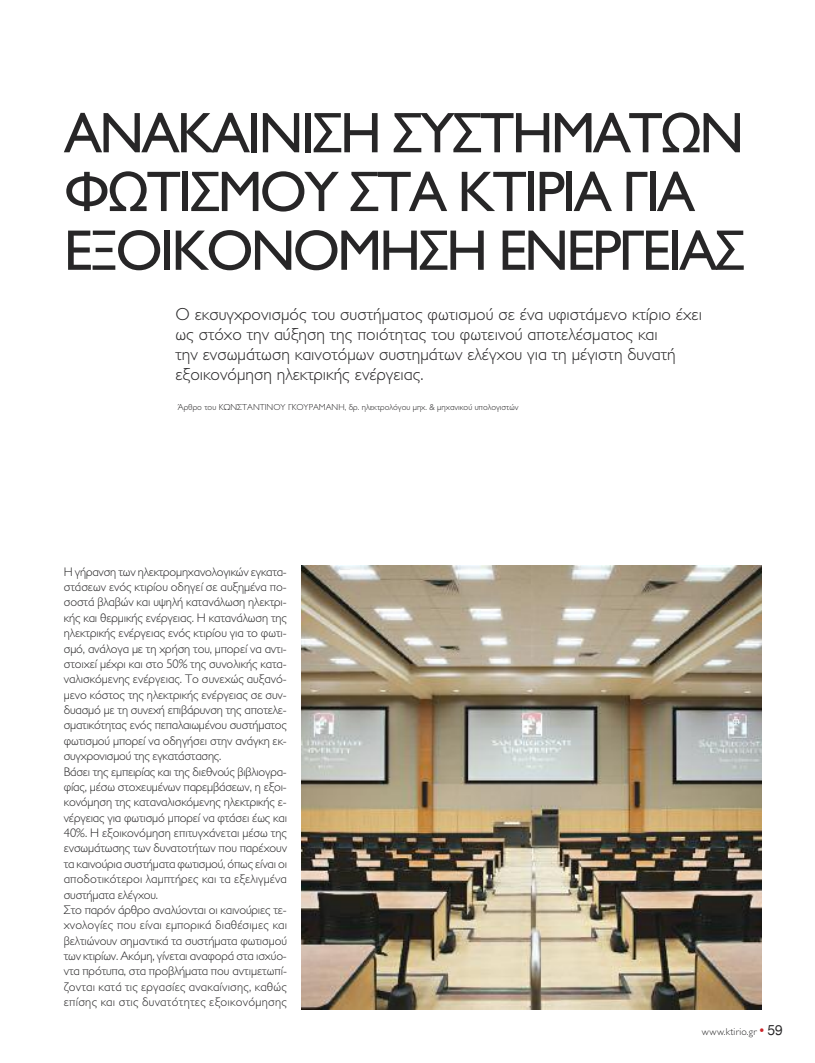
<style>
.page{position:relative;width:815px;height:1063px;background:#fff}
.page>*{position:absolute;margin:0;border:0;box-sizing:border-box;transform-origin:0 0}
.t1{font:57.5px/58.8px "Gill Sans Hel";letter-spacing:-.05em;color:#272627}
.t2{font:300 17.5px/20px "Gill Sans Hel";color:#272627}
.t3{font:300 12.5px/15.4px "Gill Sans Hel";letter-spacing:-.01em;color:#272627}
.t4{font:300 10px "Gill Sans Hel";letter-spacing:.025em;color:#272627}
.t5{font:300 8.75px "Gill Sans Hel";color:#272627}
.s1{font-family:"Gr Helvetica";font-weight:400;font-size:13.75px;color:#cc262b}
.s2{font-family:"Gr Helvetica";font-weight:400;font-size:13.75px}
</style>
<div class="page">
<img style="left:301px;top:566px;width:461px;height:444px">
<h1 class="t1" style="left:64px;top:110px;width:683px">ΑΝΑΚΑΙΝΙΣΗ ΣΥΣΤΗΜΑΤΩΝ<br>ΦΩΤΙΣΜΟΥ ΣΤΑ ΚΤΙΡΙΑ ΓΙΑ<br>ΕΞΟΙΚΟΝΟΜΗΣΗ ΕΝΕΡΓΕΙΑΣ</h1>
<p class="t2" style="left:175px;top:306px;width:528px">Ο εκσυγχρονισμός του συστήματος φωτισμού σε ένα υφιστάμενο κτίριο έχει ως στόχο την αύξηση της ποιότητας του φωτεινού αποτελέσματος και<br>την ενσωμάτωση καινοτόμων συστημάτων ελέγχου για τη μέγιστη δυνατή εξοικονόμηση ηλεκτρικής ενέργειας.</p>
<p class="t5" style="left:178px;top:404px;width:342px">Άρθρο του ΚΩΝΣΤΑΝΤΙΝΟΥ ΓΚΟΥΡΑΜΑΝΗ, δρ. ηλεκτρολόγου μηχ. &amp; μηχανικού υπολογιστών</p>
<p class="t3" style="left:64px;top:565px;width:225px">Η γήρανση των ηλεκτρομηχανολογικών εγκατα&shy;στάσεων ενός κτιρίου οδηγεί σε αυξημένα πο&shy;σοστά βλαβών και υψηλή κατανάλωση ηλεκτρι&shy;κής και θερμικής ενέργειας. Η κατανάλωση της ηλεκτρικής ενέργειας ενός κτιρίου για το φωτι&shy;σμό, ανάλογα με τη χρήση του, μπορεί να αντι&shy;στοιχεί μέχρι και στο 50% της συνολικής κατα&shy;ναλισκόμενης ενέργειας. Το συνεχώς αυξανό&shy;μενο κόστος της ηλεκτρικής ενέργειας σε συν&shy;δυασμό με τη συνεχή επιβάρυνση της αποτελε&shy;σματικότητας ενός πεπαλαιωμένου συστήματος φωτισμού μπορεί να οδηγήσει στην ανάγκη εκ&shy;συγχρονισμού της εγκατάστασης.<br>Βάσει της εμπειρίας και της διεθνούς βιβλιογρα&shy;φίας, μέσω στοχευμένων παρεμβάσεων, η εξοι&shy;κονόμηση της καταναλισκόμενης ηλεκτρικής ε&shy;νέργειας για φωτισμό μπορεί να φτάσει έως και 40%. Η εξοικονόμηση επιτυγχάνεται μέσω της ενσωμάτωσης των δυνατοτήτων που παρέχουν τα καινούρια συστήματα φωτισμού, όπως είναι οι αποδοτικότεροι λαμπτήρες και τα εξελιγμένα συστήματα ελέγχου.<br>Στο παρόν άρθρο αναλύονται οι καινούριες τε&shy;χνολογίες που είναι εμπορικά διαθέσιμες και βελτιώνουν σημαντικά τα συστήματα φωτισμού των κτιρίων. Ακόμη, γίνεται αναφορά στα ισχύο&shy;ντα πρότυπα, στα προβλήματα που αντιμετωπί&shy;ζονται κατά τις εργασίες ανακαίνισης, καθώς επίσης και στις δυνατότητες εξοικονόμησης</p>
<p class="t4" style="left:702px;top:1028px;width:82px">www.ktirio.gr <span class="s1">•</span> <span class="s2">59</span></p>
</div>
